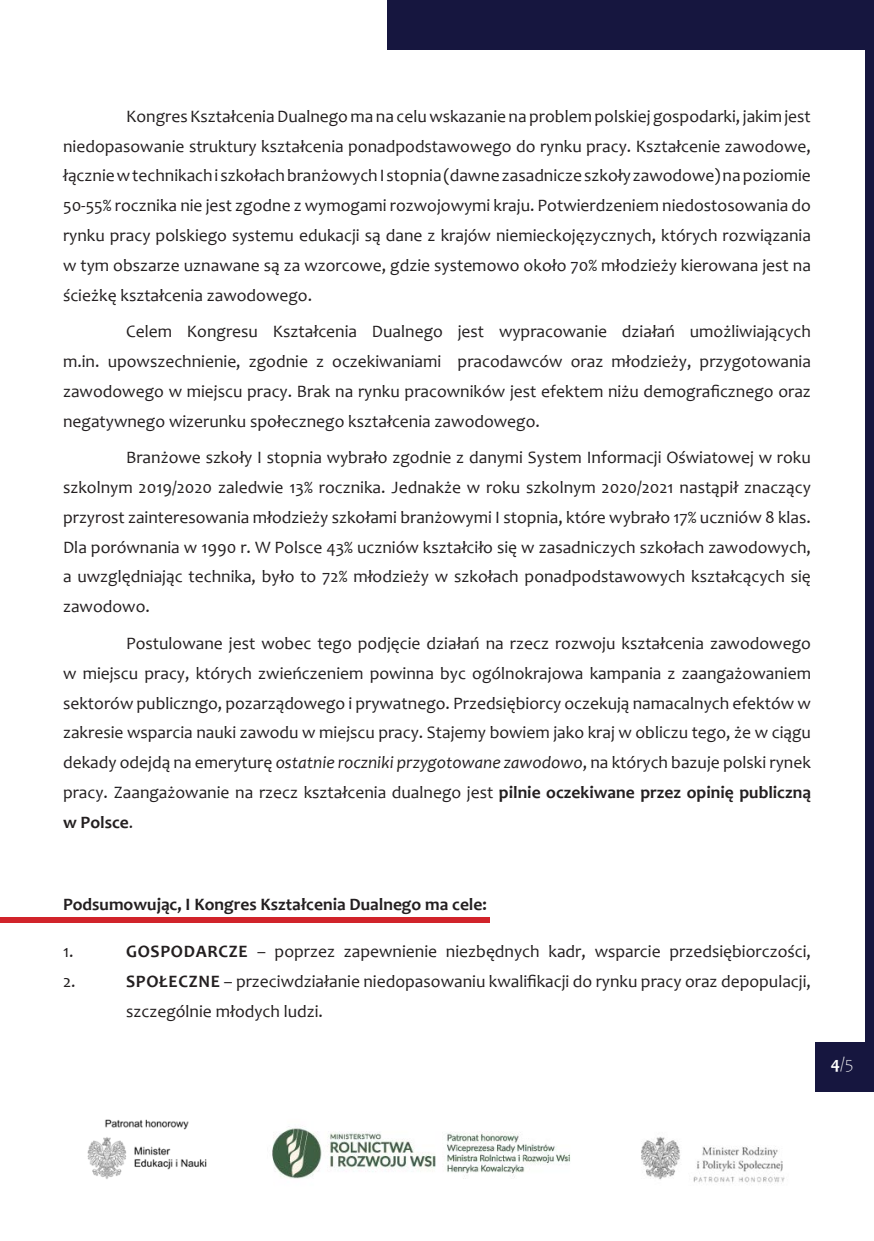
<style>
.page{position:relative;width:874px;height:1241px;background:#fff}
.page>*{position:absolute;margin:0;border:0;box-sizing:border-box;transform-origin:0 0}
.t1{font:17.5px/29.8px "Candara";color:#231f20;text-align:justify}
.t2{font:700 17.5px "Candara";color:#231f20}
.t3{font:300 17.5px "Candara";color:#fff}
.s1{font-style:italic}
.s2{font-weight:700}
</style>
<div class="page">
<div style="left:387px;top:0;width:486px;height:49px;background:#16163f"></div>
<div style="left:864px;top:0;width:9px;height:1091px;background:#16163f"></div>
<div style="left:0;top:917px;width:488px;height:5px;background:#d1232a"></div>
<div style="left:815px;top:1041px;width:49px;height:50px;background:#16163f"></div>
<img style="left:87px;top:1119px;width:120px;height:60px">
<img style="left:641px;top:1137px;width:144px;height:47px">
<img style="left:272px;top:1126px;width:298px;height:53px">
<p class="t1" style="left:63px;top:101px;width:749px;text-indent:63px">Kongres Kształcenia Dualnego ma na celu wskazanie na problem polskiej gospodarki, jakim jest niedopasowanie struktury kształcenia ponadpodstawowego do rynku pracy. Kształcenie zawodowe, łącznie w technikach i szkołach branżowych I stopnia (dawne zasadnicze szkoły zawodowe) na poziomie 50-55% rocznika nie jest zgodne z wymogami rozwojowymi kraju. Potwierdzeniem niedostosowania do rynku pracy polskiego systemu edukacji są dane z krajów niemieckojęzycznych, których rozwiązania w tym obszarze uznawane są za wzorcowe, gdzie systemowo około 70% młodzieży kierowana jest na ścieżkę kształcenia zawodowego.</p>
<p class="t1" style="left:63px;top:316px;width:749px;text-indent:63px">Celem Kongresu Kształcenia Dualnego jest wypracowanie działań umożliwiających m.in. upowszechnienie, zgodnie z oczekiwaniami pracodawców oraz młodzieży, przygotowania zawodowego w miejscu pracy. Brak na rynku pracowników jest efektem niżu demograficznego oraz negatywnego wizerunku społecznego kształcenia zawodowego.</p>
<p class="t1" style="left:63px;top:442px;width:749px;text-indent:63px">Branżowe szkoły I stopnia wybrało zgodnie z danymi System Informacji Oświatowej w roku szkolnym 2019/2020 zaledwie 13% rocznika. Jednakże w roku szkolnym 2020/2021 nastąpił znaczący przyrost zainteresowania młodzieży szkołami branżowymi I stopnia, które wybrało 17% uczniów 8 klas.<br>Dla porównania w 1990 r. W Polsce 43% uczniów kształciło się w zasadniczych szkołach zawodowych, a uwzględniając technika, było to 72% młodzieży w szkołach ponadpodstawowych kształcących się zawodowo.</p>
<p class="t1" style="left:63px;top:628px;width:749px;text-indent:63px">Postulowane jest wobec tego podjęcie działań na rzecz rozwoju kształcenia zawodowego w miejscu pracy, których zwieńczeniem powinna byc ogólnokrajowa kampania z zaangażowaniem sektorów publiczngo, pozarządowego i prywatnego. Przedsiębiorcy oczekują namacalnych efektów w zakresie wsparcia nauki zawodu w miejscu pracy. Stajemy bowiem jako kraj w obliczu tego, że w ciągu dekady odejdą na emeryturę <span class="s1">ostatnie roczniki przygotowane zawodowo</span>, na których bazuje polski rynek pracy. Zaangażowanie na rzecz kształcenia dualnego jest <span class="s2">pilnie oczekiwane przez opinię publiczną w Polsce</span>.</p>
<p class="t2" style="left:63px;top:893px;width:425px">Podsumowując, I Kongres Kształcenia Dualnego ma cele:</p>
<p class="t1" style="left:63px;top:936px;width:12px">1.</p>
<p class="t1" style="left:126px;top:936px;width:686px"><span class="s2">GOSPODARCZE</span> – poprzez zapewnienie niezbędnych kadr, wsparcie przedsiębiorczości,</p>
<p class="t1" style="left:63px;top:966px;width:14px">2.</p>
<p class="t1" style="left:126px;top:966px;width:686px"><span class="s2">SPOŁECZNE</span> – przeciwdziałanie niedopasowaniu kwalifikacji do rynku pracy oraz depopulacji, szczególnie młodych ludzi.</p>
<p class="t3" style="left:830px;top:1053px;width:24px"><span class="s2">4</span>/5</p>
</div>
